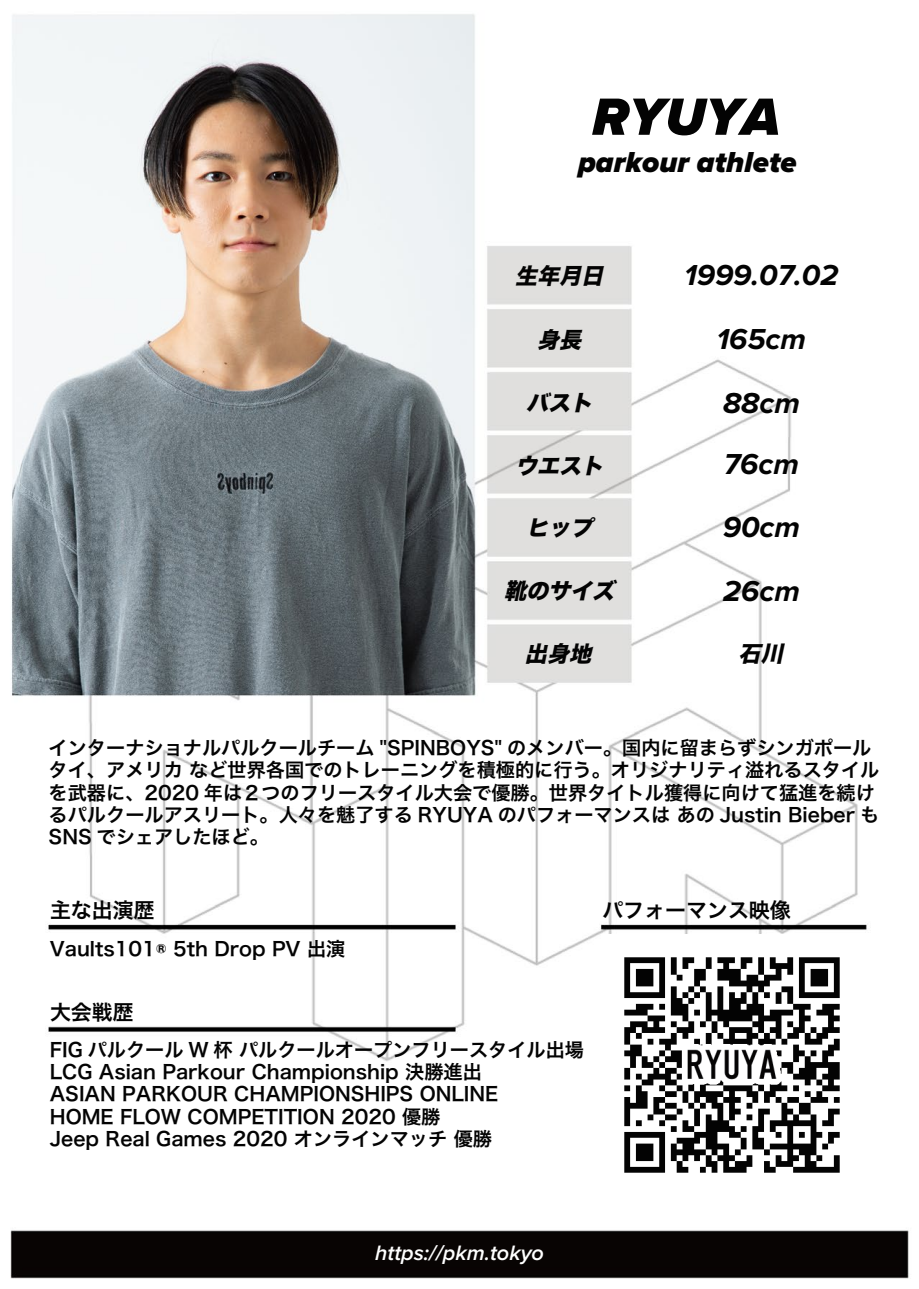
<style>
.page{position:relative;width:919px;height:1289px;background:#fff}
.page>*{position:absolute;margin:0;border:0;box-sizing:border-box;transform-origin:0 0}
.t1{font:italic 900 54.3px "Proxima Nova";color:#030303}
.t2{font:italic 700 30px/64.2px "Proxima Nova";color:#030303;text-align:center}
.t3{font:italic 900 30px "Proxima Nova";color:#030303}
.t4{font:italic 22.05px "Hira Kaku Std W8";color:#030303}
.t5{font:italic 600 21.6px "Proxima Nova";color:#fff}
.t6{font:21px "Hira Kaku Pro W6";color:#030303}
.t7{font:19.2px/22.4px "Hira Kaku Pro W6";color:#030303}
</style>
<div class="page">
<img style="left:10px;top:14px;width:899px;height:1265px">
<img style="left:601px;top:934px;width:261px;height:261px">
<h1 class="t1" style="left:592px;top:76px;width:189px">RYUYA</h1>
<h2 class="t3" style="left:578px;top:139px;width:220px">parkour athlete</h2>
<p class="t4" style="left:515px;top:263px;width:98px">生年月日</p>
<p class="t4" style="left:537px;top:327px;width:53px">身長</p>
<p class="t4" style="left:526px;top:390px;width:75px">バスト</p>
<p class="t4" style="left:515px;top:453px;width:98px">ウエスト</p>
<p class="t4" style="left:526px;top:515px;width:75px">ヒップ</p>
<p class="t4" style="left:504px;top:578px;width:120px">靴のサイズ</p>
<p class="t4" style="left:525px;top:641px;width:75px">出身地</p>
<h2 class="t2" style="left:684px;top:242px;width:155px">1999.07.02<br>165cm<br>88cm</h2>
<h2 class="t2" style="left:722px;top:432px;width:79px;line-height:63.2px;text-align:justify">76cm 90cm 26cm</h2>
<p class="t4" style="left:738px;top:641px;width:53px">石川</p>
<p class="t7" style="left:49px;top:735px;width:832px">インターナショナルパルクールチーム "SPINBOYS" のメンバー。国内に留まらずシンガポールタイ、アメリカ など世界各国でのトレーニングを積極的に行う。オリジナリティ溢れるスタイルを武器に、2020 年は２つのフリースタイル大会で優勝。世界タイトル獲得に向けて猛進を続けるパルクールアスリート。人々を魅了する RYUYA のパフォーマンスは あの Justin Bieber もSNS でシェアしたほど。</p>
<p class="t6" style="left:50px;top:890px;width:106px">主な出演歴</p>
<p class="t7" style="left:50px;top:937px;width:297px">Vaults101® 5th Drop PV 出演</p>
<p class="t6" style="left:50px;top:992px;width:85px">大会戦歴</p>
<p class="t7" style="left:50px;top:1037px;width:535px">FIG パルクール W 杯 パルクールオープンフリースタイル出場LCG Asian Parkour Championship 決勝進出<br>ASIAN PARKOUR CHAMPIONSHIPS ONLINE<br>HOME FLOW COMPETITION 2020 優勝<br>Jeep Real Games 2020 オンラインマッチ 優勝</p>
<p class="t6" style="left:602px;top:890px;width:190px">パフォーマンス映像</p>
<p class="t5" style="left:375px;top:1236px;width:170px">https://pkm.tokyo</p>
</div>
